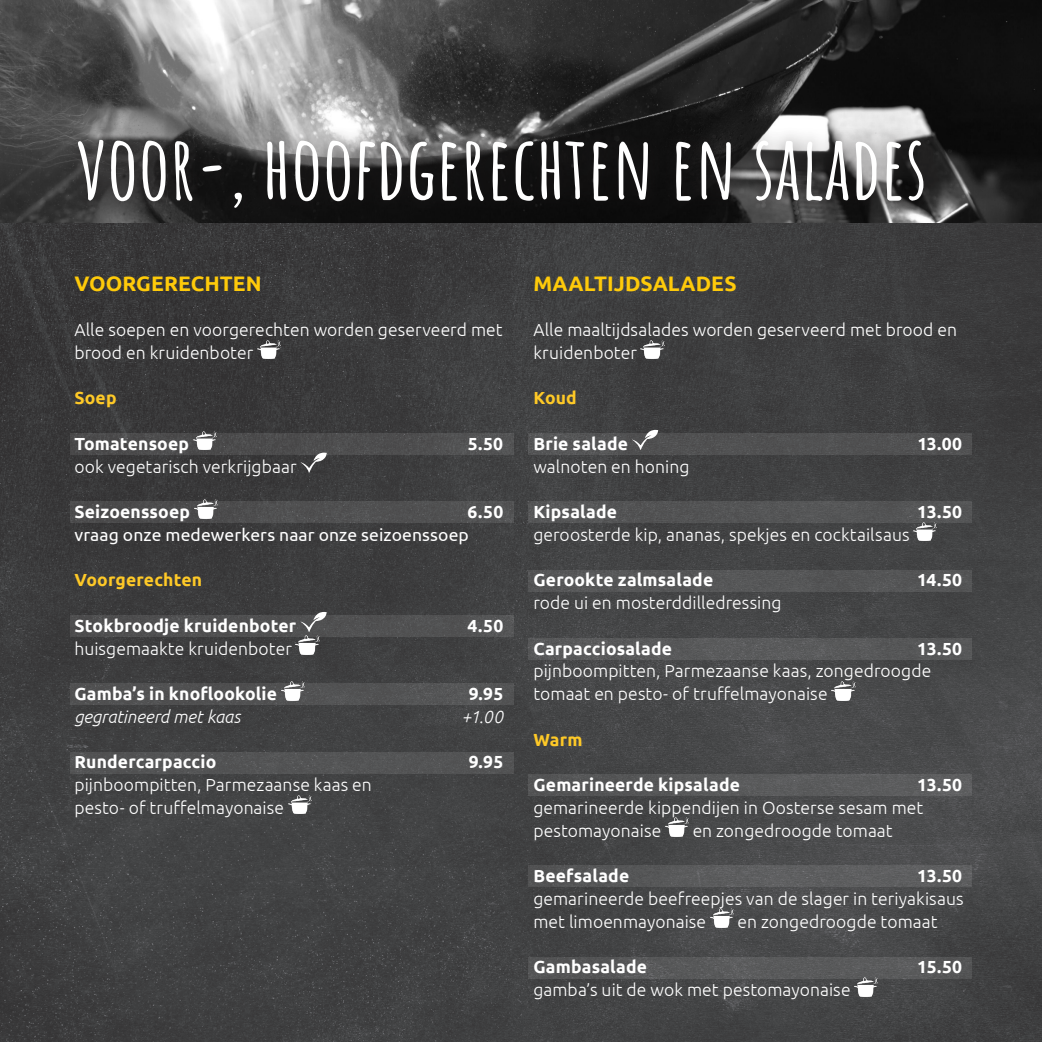
<style>
.page{position:relative;width:1042px;height:1042px;background:#fff}
.page>*{position:absolute;margin:0;border:0;box-sizing:border-box;transform-origin:0 0}
.GROTE_KOP{font:700 87.5px "Amatic SC";color:#fff}
.Tussenkop{font:700 21px "Ubuntu";letter-spacing:.005em;color:#feca0a}
.body{font:300 17.5px/22.8px "Ubuntu";letter-spacing:.005em;color:#fff}
.body-2{font:700 17.5px "Ubuntu";letter-spacing:.01em;color:#fff}
.body-3{font:17.5px "Ubuntu";letter-spacing:.005em;color:#fff}
.body-4{font:italic 300 17.5px "Ubuntu";color:#fff}
.Tussenkop-2{font:700 17.5px "Ubuntu";letter-spacing:.01em;color:#fec927}
.body-5{font:700 17.5px "Ubuntu";letter-spacing:.01em;color:#fec927}
</style>
<div class="page">
<img style="left:0;top:222px;width:1042px;height:820px">
<div style="left:70px;top:434px;width:443px;height:21px;background:#4e4d4e"></div>
<img style="left:257px;top:340px;width:24px;height:19px">
<img style="left:193px;top:431px;width:24px;height:19px">
<svg style="left:300px;top:453px;width:27px;height:20px"></svg>
<img style="left:194px;top:499px;width:24px;height:3px">
<svg style="left:300px;top:612px;width:27px;height:4px"></svg>
<img style="left:296px;top:637px;width:23px;height:17px">
<img style="left:281px;top:681px;width:23px;height:3px">
<img style="left:288px;top:795px;width:23px;height:19px">
<img style="left:641px;top:340px;width:23px;height:19px">
<svg style="left:632px;top:430px;width:26px;height:4px"></svg>
<img style="left:913px;top:523px;width:24px;height:18px">
<img style="left:831px;top:681px;width:24px;height:19px">
<img style="left:665px;top:818px;width:24px;height:19px">
<img style="left:710px;top:909px;width:23px;height:19px">
<img style="left:854px;top:978px;width:24px;height:18px">
<img style="left:0;top:0;width:1042px;height:222px">
<div style="left:63px;top:124px;width:876px;height:99px;background:#231f20;opacity:.75"></div>
<div style="left:70px;top:752px;width:443px;height:21px;background:#535354"></div>
<div style="left:70px;top:684px;width:443px;height:21px;background:#515253"></div>
<div style="left:70px;top:616px;width:443px;height:21px;background:#505050"></div>
<div style="left:70px;top:502px;width:443px;height:21px;background:#4f4f50"></div>
<div style="left:529px;top:434px;width:443px;height:21px;background:#515152"></div>
<div style="left:529px;top:957px;width:443px;height:21px;background:#585959"></div>
<div style="left:529px;top:866px;width:443px;height:21px;background:#5b5c5d"></div>
<div style="left:529px;top:775px;width:443px;height:21px;background:#59595a"></div>
<div style="left:529px;top:638px;width:443px;height:21px;background:#59595a"></div>
<div style="left:529px;top:570px;width:443px;height:21px;background:#555657"></div>
<div style="left:529px;top:502px;width:443px;height:21px;background:#545556"></div>
<p class="GROTE_KOP" style="left:76px;top:100px;width:853px">VOOR-, HOOFDGERECHTEN EN SALADES</p>
<p class="Tussenkop" style="left:74px;top:270px;width:189px">VOORGERECHTEN</p>
<p class="body" style="left:74px;top:318px;width:430px">Alle soepen en voorgerechten worden geserveerd met brood en kruidenboter</p>
<p class="body-5" style="left:74px;top:387px;width:44px">Soep</p>
<p class="body-2" style="left:74px;top:433px;width:116px">Tomatensoep</p>
<p class="body-2" style="left:468px;top:433px;width:37px">5.50</p>
<p class="body" style="left:74px;top:454px;width:224px">ook vegetarisch verkrijgbaar</p>
<p class="body-2" style="left:74px;top:501px;width:117px">Seizoenssoep</p>
<p class="body-2" style="left:467px;top:501px;width:37px">6.50</p>
<p class="body-3" style="left:74px;top:524px;width:396px">vraag onze medewerkers naar onze seizoenssoep</p>
<p class="Tussenkop-2" style="left:74px;top:569px;width:129px">Voorgerechten</p>
<p class="body-2" style="left:74px;top:615px;width:223px">Stokbroodje kruidenboter</p>
<p class="body-2" style="left:467px;top:615px;width:37px">4.50</p>
<p class="body" style="left:74px;top:636px;width:219px">huisgemaakte kruidenboter</p>
<p class="body-2" style="left:74px;top:683px;width:204px">Gamba’s in knoflookolie</p>
<p class="body-2" style="left:469px;top:683px;width:36px">9.95</p>
<p class="body-4" style="left:74px;top:706px;width:168px">gegratineerd met kaas</p>
<p class="body-4" style="left:461px;top:706px;width:43px">+1.00</p>
<p class="body-2" style="left:74px;top:751px;width:143px">Rundercarpaccio</p>
<p class="body-2" style="left:469px;top:751px;width:36px">9.95</p>
<p class="body" style="left:74px;top:773px;width:299px">pijnboompitten, Parmezaanse kaas en</p>
<p class="body" style="left:74px;top:796px;width:211px">pesto- of truffelmayonaise</p>
<p class="Tussenkop" style="left:533px;top:270px;width:205px">MAALTIJDSALADES</p>
<p class="body" style="left:533px;top:318px;width:425px">Alle maaltijdsalades worden geserveerd met brood en kruidenboter</p>
<p class="body-5" style="left:533px;top:387px;width:45px">Koud</p>
<p class="body-2" style="left:533px;top:433px;width:96px">Brie salade</p>
<p class="body-2" style="left:917px;top:433px;width:46px">13.00</p>
<p class="body" style="left:533px;top:454px;width:158px">walnoten en honing</p>
<p class="body-2" style="left:533px;top:501px;width:85px">Kipsalade</p>
<p class="body-2" style="left:917px;top:501px;width:46px">13.50</p>
<p class="body" style="left:533px;top:523px;width:378px">geroosterde kip, ananas, spekjes en cocktailsaus</p>
<p class="body-2" style="left:533px;top:569px;width:181px">Gerookte zalmsalade</p>
<p class="body-2" style="left:917px;top:569px;width:47px">14.50</p>
<p class="body" style="left:533px;top:591px;width:250px">rode ui en mosterddilledressing</p>
<p class="body-2" style="left:533px;top:638px;width:140px">Carpacciosalade</p>
<p class="body-2" style="left:917px;top:638px;width:46px">13.50</p>
<p class="body" style="left:533px;top:659px;width:399px">pijnboompitten, Parmezaanse kaas, zongedroogde</p>
<p class="body" style="left:533px;top:682px;width:296px">tomaat en pesto- of truffelmayonaise</p>
<p class="body-5" style="left:533px;top:729px;width:51px">Warm</p>
<p class="body-2" style="left:533px;top:774px;width:208px">Gemarineerde kipsalade</p>
<p class="body-2" style="left:917px;top:774px;width:46px">13.50</p>
<p class="body" style="left:533px;top:796px;width:391px">gemarineerde kippendijen in Oosterse sesam met</p>
<p class="body" style="left:533px;top:818px;width:129px">pestomayonaise</p>
<p class="body" style="left:693px;top:818px;width:202px">en zongedroogde tomaat</p>
<p class="body-2" style="left:533px;top:865px;width:97px">Beefsalade</p>
<p class="body-2" style="left:917px;top:865px;width:46px">13.50</p>
<p class="body" style="left:533px;top:887px;width:432px">gemarineerde beefreepjes van de slager in teriyakisaus</p>
<p class="body" style="left:533px;top:909px;width:174px">met limoenmayonaise</p>
<p class="body" style="left:737px;top:909px;width:202px">en zongedroogde tomaat</p>
<p class="body-2" style="left:533px;top:956px;width:115px">Gambasalade</p>
<p class="body-2" style="left:917px;top:956px;width:46px">15.50</p>
<p class="body" style="left:533px;top:978px;width:319px">gamba’s uit de wok met pestomayonaise</p>
</div>
